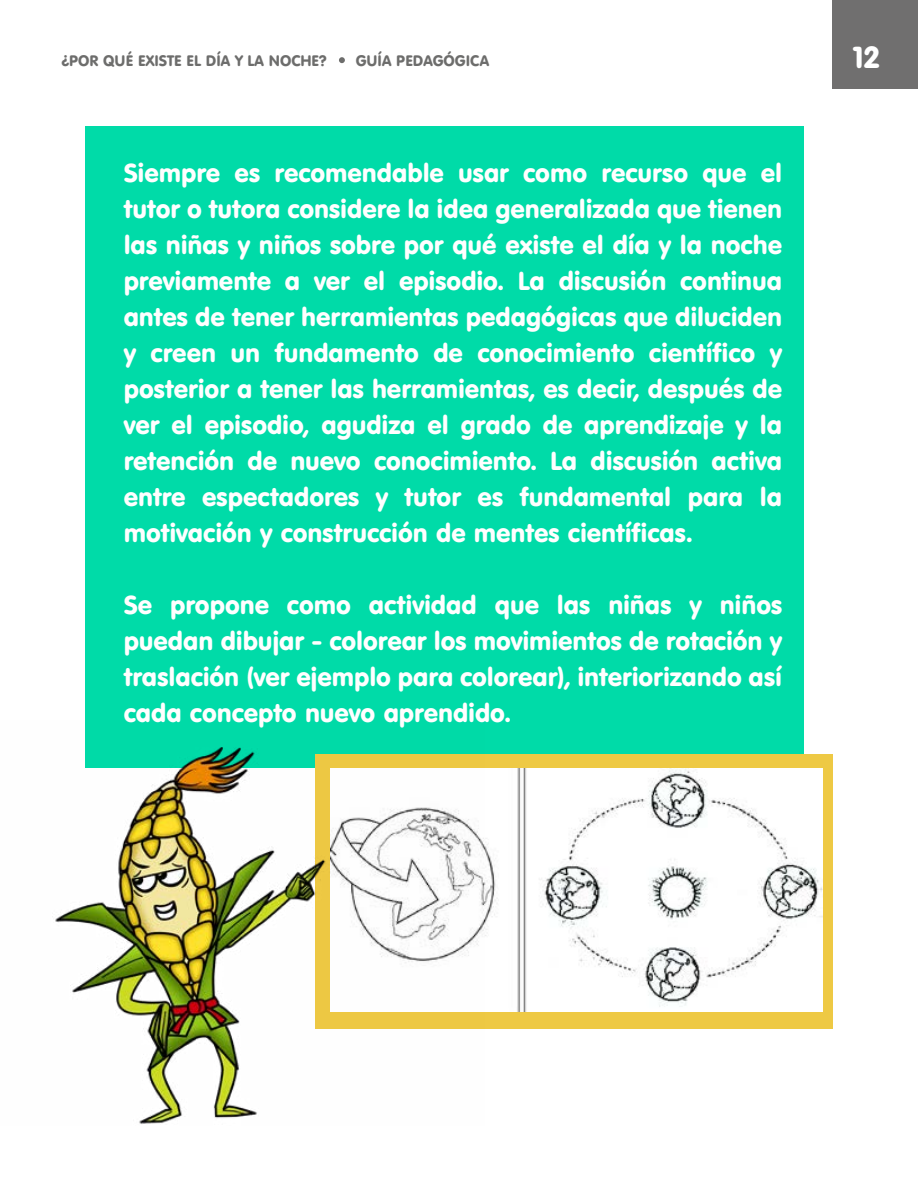
<style>
.page{position:relative;width:918px;height:1188px;background:#fff}
.page>*{position:absolute;margin:0;border:0;box-sizing:border-box;transform-origin:0 0}
.t1{font:30px "VAG Rounded BT";color:#fff}
.t2{font:25.5px/36px "VAG Rounded BT";color:#fff;text-align:justify}
.t3{font:15px "VAG Rounded BT";color:#6d6d6c}
</style>
<div class="page">
<div style="left:833px;top:0;width:85px;height:88px;background:#706f6f"></div>
<svg style="left:339px;top:57px;width:6px;height:6px"></svg>
<div style="left:85px;top:126px;width:718px;height:642px;background:#00dba8"></div>
<div style="left:315px;top:754px;width:518px;height:274px;background:#eec944"></div>
<img style="left:485px;top:768px;width:337px;height:243px">
<img style="left:55px;top:747px;width:430px;height:377px">
<p class="t3" style="left:61px;top:51px;width:267px">¿POR QUÉ EXISTE EL DÍA Y LA NOCHE?</p>
<p class="t3" style="left:356px;top:51px;width:135px">GUÍA PEDAGÓGICA</p>
<p class="t1" style="left:853px;top:38px;width:28px">12</p>
<p class="t2" style="left:124px;top:154px;width:660px">Siempre es recomendable usar como recurso que el tutor o tutora considere la idea generalizada que tienen las niñas y niños sobre por qué existe el día y la noche previamente a ver el episodio. La discusión continua antes de tener herramientas pedagógicas que diluciden y creen un fundamento de conocimiento científico y posterior a tener las herramientas, es decir, después de ver el episodio, agudiza el grado de aprendizaje y la retención de nuevo conocimiento. La discusión activa entre espectadores y tutor es fundamental para la motivación y construcción de mentes científicas.</p>
<p class="t2" style="left:124px;top:586px;width:660px">Se propone como actividad que las niñas y niños puedan dibujar - colorear los movimientos de rotación y traslación (ver ejemplo para colorear), interiorizando así cada concepto nuevo aprendido.</p>
</div>
